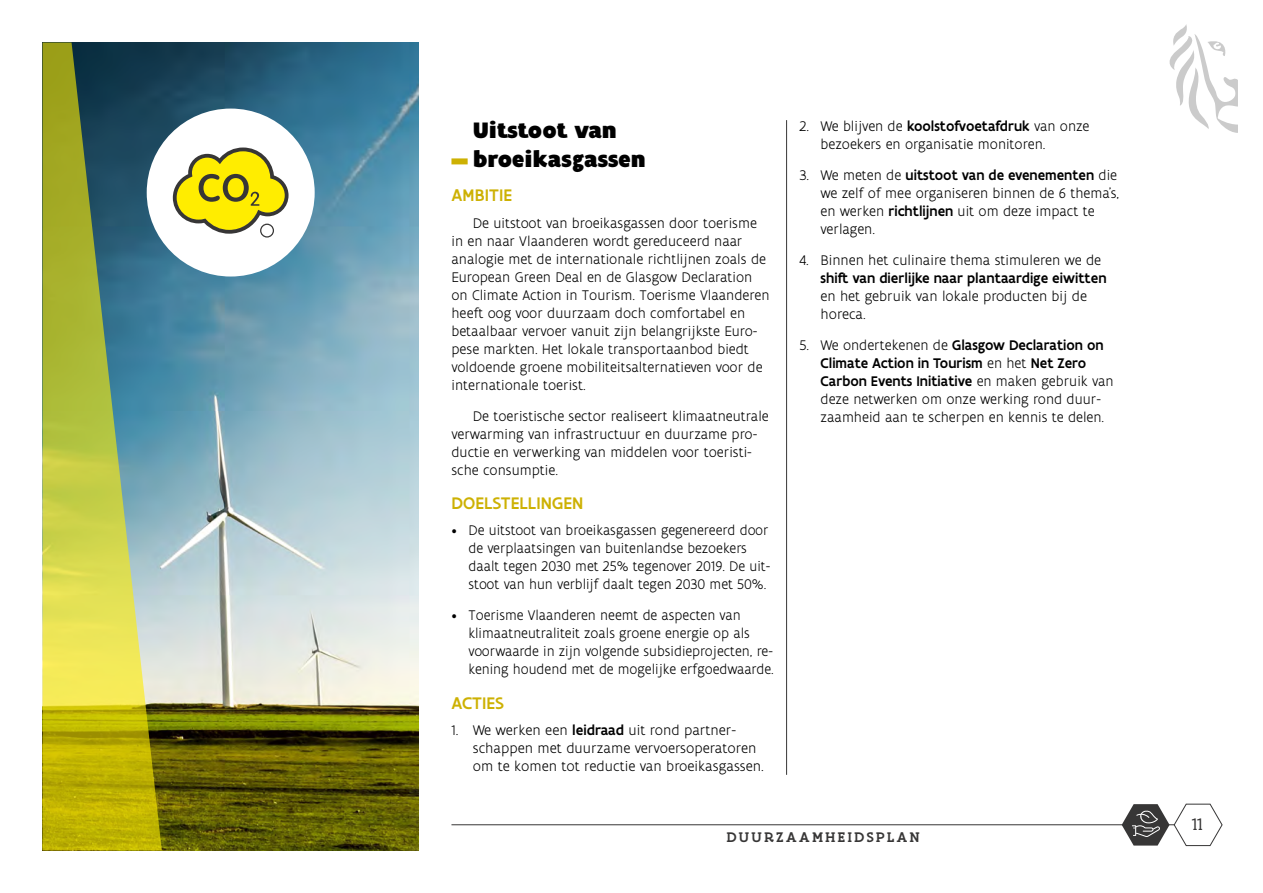
<style>
.page{position:relative;width:1263px;height:893px;background:#fff}
.page>*{position:absolute;margin:0;border:0;box-sizing:border-box;transform-origin:0 0}
.Tussentitel{font:900 24px/28.8px "Flanders Art Sans";color:#000}
.Tussentitel_2{font:500 18px "Flanders Art Sans";letter-spacing:.005em;color:#cdb103}
.t1{font:18px "Flanders Art Serif";color:#373636}
.doorlopende_tekst{font:300 15px/18px "Flanders Art Sans";color:#000}
.doorlopende_tekst-2{font:300 15px/18px "Flanders Art Sans";color:#000;scale:.96 1}
.t2{font:500 15px "Flanders Art Serif";letter-spacing:.17em;color:#373636}
.s1{font-weight:500}
</style>
<div class="page">
<hr style="left:451px;top:824px;width:744px;height:1px;background:#373636">
<svg style="left:1122px;top:803px;width:101px;height:43px"></svg>
<svg style="left:1169px;top:24px;width:69px;height:109px"></svg>
<div style="left:451px;top:158px;width:17px;height:6px;background:#cdb103"></div>
<hr style="left:786px;top:120px;width:1px;height:655px;background:#373636">
<img style="left:162px;top:43px;width:257px;height:807px">
<svg style="left:43px;top:43px;width:119px;height:807px;background:#93a44f"></svg>
<div style="left:147px;top:109px;width:168px;height:168px;background:#fff;border-radius:50%"></div>
<svg style="left:173px;top:148px;width:116px;height:90px"></svg>
<p class="Tussentitel" style="left:473px;top:117px;width:174px">Uitstoot van broeikasgassen</p>
<p class="Tussentitel_2" style="left:451px;top:184px;width:62px">AMBITIE</p>
<p class="doorlopende_tekst" style="left:451px;top:214px;width:319px;text-indent:21px">De uitstoot van broeikasgassen door toerisme in en naar Vlaanderen wordt gereduceerd naar analogie met de internationale richtlijnen zoals de European Green Deal en de Glasgow Declaration on Climate Action in Tourism. Toerisme Vlaanderen heeft oog voor duurzaam doch comfortabel en betaalbaar vervoer vanuit zijn belangrijkste Euro&shy;pese markten. Het lokale transportaanbod biedt voldoende groene mobiliteitsalternatieven voor de internationale toerist.</p>
<p class="doorlopende_tekst" style="left:451px;top:407px;width:319px;text-indent:21px">De toeristische sector realiseert klimaatneutrale verwarming van infrastructuur en duurzame pro&shy;ductie en verwerking van middelen voor toeristi&shy;sche consumptie.</p>
<p class="Tussentitel_2" style="left:451px;top:492px;width:133px">DOELSTELLINGEN</p>
<p class="doorlopende_tekst-2" style="left:468px;top:522px;width:316px;text-indent:-17px">• De uitstoot van broeikasgassen gegenereerd door de verplaatsingen van buitenlandse bezoekers daalt tegen 2030 met 25% tegenover 2019. De uit&shy;stoot van hun verblijf daalt tegen 2030 met 50%.</p>
<p class="doorlopende_tekst-2" style="left:468px;top:607px;width:319px;text-indent:-17px">• Toerisme Vlaanderen neemt de aspecten van klimaatneutraliteit zoals groene energie op als voorwaarde in zijn volgende subsidieprojecten, re&shy;kening houdend met de mogelijke erfgoedwaarde.</p>
<p class="Tussentitel_2" style="left:451px;top:691px;width:54px">ACTIES</p>
<p class="doorlopende_tekst" style="left:451px;top:722px;width:286px">1. We werken een <span class="s1">leidraad</span> uit rond partner-</p>
<p class="doorlopende_tekst" style="left:473px;top:740px;width:293px">schappen met duurzame vervoersoperatoren om te komen tot reductie van broeikasgassen.</p>
<p class="doorlopende_tekst" style="left:821px;top:118px;width:270px;text-indent:-21px">2. We blijven de <span class="s1">koolstofvoetafdruk</span> van onze bezoekers en organisatie monitoren.</p>
<p class="doorlopende_tekst" style="left:821px;top:167px;width:300px;text-indent:-21px">3. We meten de <span class="s1">uitstoot van de evenementen</span> die we zelf of mee organiseren binnen de 6 thema’s, en werken <span class="s1">richtlijnen</span> uit om deze impact te verlagen.</p>
<p class="doorlopende_tekst" style="left:821px;top:251px;width:288px;text-indent:-21px">4. Binnen het culinaire thema stimuleren we de <span class="s1">shift van dierlijke naar plantaardige eiwitten </span>en het gebruik van lokale producten bij de horeca.</p>
<p class="doorlopende_tekst" style="left:821px;top:336px;width:295px;text-indent:-21px">5. We ondertekenen de <span class="s1">Glasgow Declaration on Climate Action in Tourism</span> en het <span class="s1">Net Zero Carbon Events Initiative</span> en maken gebruik van deze netwerken om onze werking rond duur&shy;zaamheid aan te scherpen en kennis te delen.</p>
<p class="t2" style="left:727px;top:828px;width:195px">DUURZAAMHEIDSPLAN</p>
<p class="t1" style="left:1192px;top:814px;width:12px">11</p>
</div>
